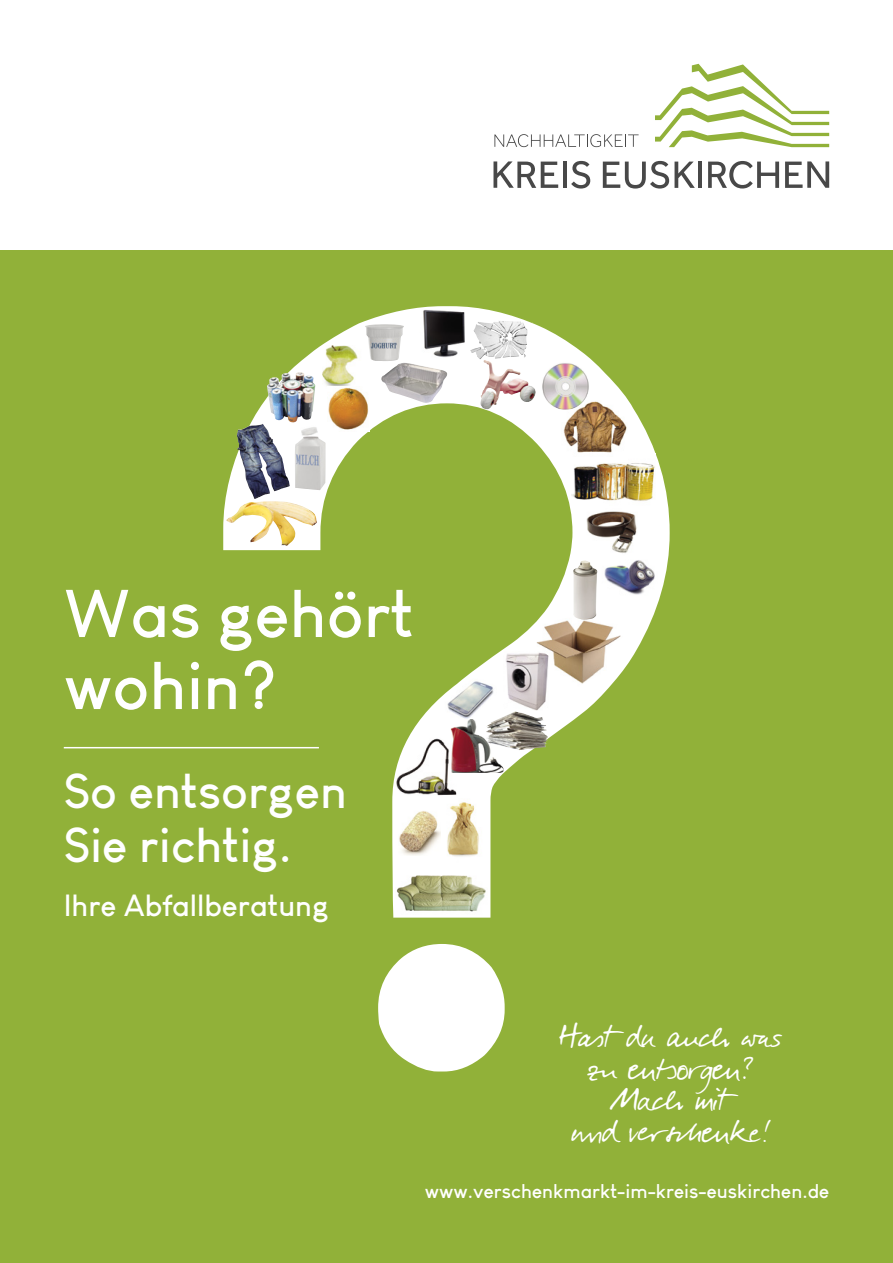
<style>
.page{position:relative;width:893px;height:1263px;background:#fff}
.page>*{position:absolute;margin:0;border:0;box-sizing:border-box;transform-origin:0 0}
.t1{font:700 66px/72px "Louis George Cafe";color:#fff}
.t2{font:700 48px/54px "Louis George Cafe";color:#fff}
.t3{font:40.5px/31.5px "Darkwoman";color:#fff;text-align:center}
.t4{font:700 30px "Louis George Cafe";color:#fff}
.t5{font:700 19.5px "Louis George Cafe";color:#fff}
</style>
<div class="page">
<div style="left:0;top:251px;width:893px;height:1012px;background:#91b139"></div>
<svg style="left:655px;top:64px;width:174px;height:83px"></svg>
<svg style="left:493px;top:161px;width:65px;height:27px"></svg>
<hr style="left:563px;top:162px;width:4px;height:26px;background:#484848">
<svg style="left:571px;top:161px;width:19px;height:28px"></svg>
<svg style="left:603px;top:161px;width:92px;height:28px"></svg>
<hr style="left:698px;top:162px;width:4px;height:26px;background:#484848">
<svg style="left:708px;top:161px;width:71px;height:27px"></svg>
<svg style="left:785px;top:161px;width:44px;height:27px"></svg>
<svg style="left:494px;top:134px;width:145px;height:13px"></svg>
<svg style="left:223px;top:306px;width:447px;height:765px"></svg>
<hr style="left:64px;top:747px;width:255px;height:1px;background:#fff">
<svg style="left:493px;top:321px;width:8px;height:9px"></svg>
<img style="left:322px;top:345px;width:39px;height:48px">
<img style="left:572px;top:453px;width:83px;height:56px">
<img style="left:237px;top:424px;width:53px;height:75px">
<img style="left:498px;top:712px;width:16px;height:23px">
<img style="left:398px;top:807px;width:44px;height:48px">
<img style="left:583px;top:508px;width:54px;height:47px">
<img style="left:364px;top:324px;width:40px;height:37px">
<img style="left:395px;top:858px;width:92px;height:56px">
<img style="left:442px;top:799px;width:43px;height:64px">
<img style="left:295px;top:426px;width:31px;height:64px">
<img style="left:381px;top:363px;width:66px;height:40px">
<img style="left:267px;top:372px;width:48px;height:50px">
<img style="left:226px;top:501px;width:91px;height:45px">
<img style="left:504px;top:652px;width:46px;height:59px">
<img style="left:420px;top:310px;width:45px;height:50px">
<img style="left:598px;top:556px;width:60px;height:40px">
<img style="left:328px;top:387px;width:41px;height:44px">
<img style="left:480px;top:360px;width:45px;height:49px">
<img style="left:562px;top:401px;width:65px;height:61px">
<img style="left:541px;top:362px;width:48px;height:48px;border-radius:24px">
<img style="left:443px;top:678px;width:55px;height:43px">
<img style="left:533px;top:616px;width:90px;height:70px">
<img style="left:573px;top:560px;width:24px;height:59px">
<img style="left:395px;top:738px;width:61px;height:60px">
<img style="left:450px;top:719px;width:53px;height:54px">
<h1 class="t1" style="left:64px;top:576px;width:352px">Was gehört wohin?</h1>
<p class="t2" style="left:64px;top:763px;width:285px">So entsorgen<br>Sie richtig.</p>
<p class="t4" style="left:64px;top:886px;width:267px">Ihre Abfallberatung</p>
<p class="t3" style="left:559px;top:1018px;width:223px">Hast du auch was zu entsorgen?<br>Mach mit<br>und verschenke!</p>
<p class="t5" style="left:425px;top:1178px;width:406px">www.verschenkmarkt-im-kreis-euskirchen.de</p>
</div>
